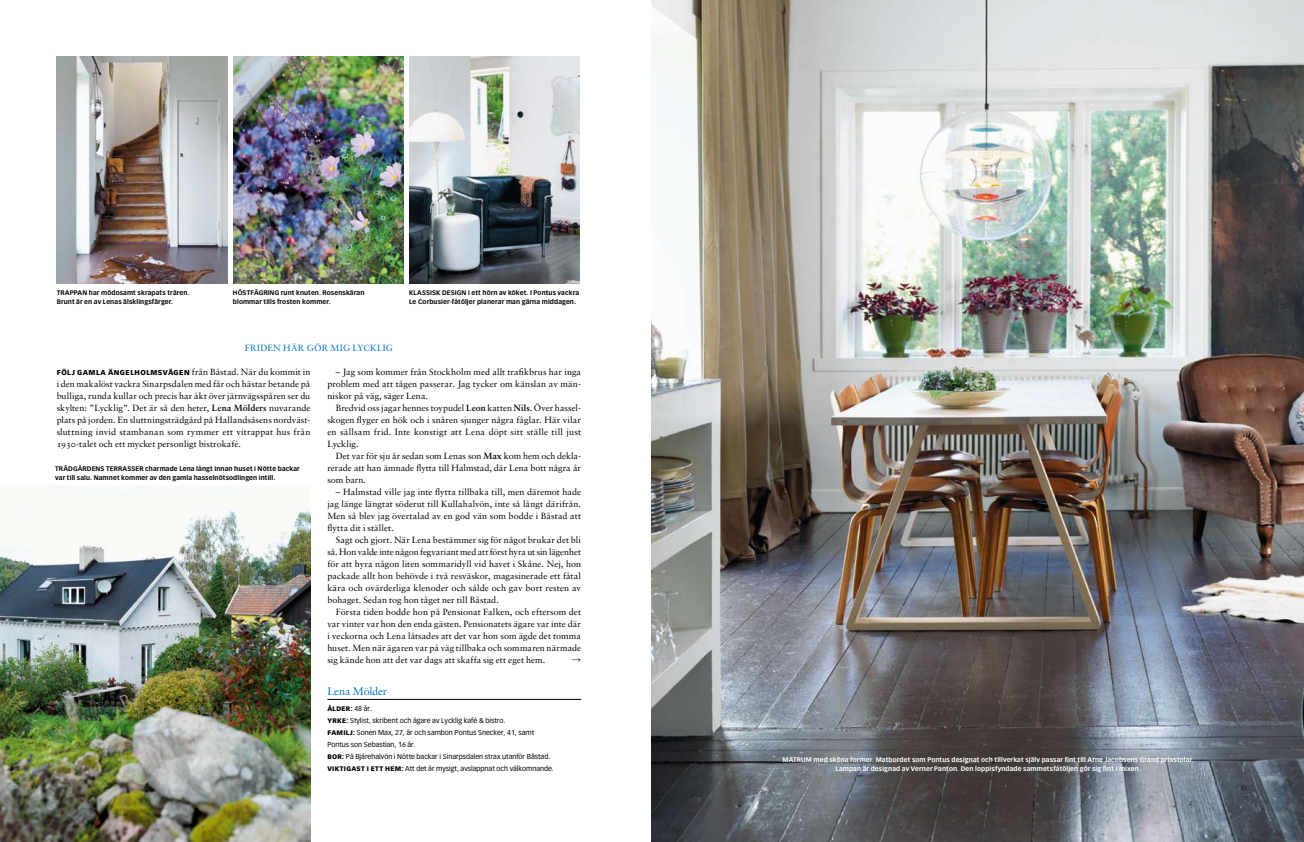
<style>
.page{position:relative;width:1304px;height:842px;background:#fff}
.page>*{position:absolute;margin:0;border:0;box-sizing:border-box;transform-origin:0 0}
.t1{font:11px "Sabon LT Std";color:#0074bc}
.t2{font:9px/12px "Sabon LT Std";letter-spacing:.01em;color:#000;text-align:justify}
.t3{font:9px "Sabon LT Std";letter-spacing:.035em;color:#0074bc}
.t4{font:9px "European Pi Four";color:#000}
.t5{font:7px/12px "Vectora LT Std";letter-spacing:-.005em;color:#000}
.t6{font:900 7px "Vectora LT Std";letter-spacing:.07em;color:#000}
.t7{font:700 6.5px/9px "Vectora LT Std";letter-spacing:.015em;color:#000}
.t8{font:700 6.5px/9px "Vectora LT Std";letter-spacing:.015em;color:#fff;text-align:center}
.t9{font:900 6.5px "Vectora LT Std";letter-spacing:.04em;color:#000}
.t10{font:300 6px "Vectora LT Std";color:#000}
.s1{font-family:"Vectora LT Std";font-weight:900;font-size:7px}
.s2{font-weight:700}
.s3{font-weight:400;font-size:7px}
.s4{font-weight:900;font-size:6.5px}
</style>
<div class="page">
<img style="left:652px;top:0;width:652px;height:842px">
<hr style="left:327px;top:699px;width:254px;height:1px;background:#000">
<img style="left:0;top:485px;width:310px;height:357px">
<img style="left:57px;top:57px;width:170px;height:227px">
<img style="left:233px;top:57px;width:170px;height:227px">
<img style="left:409px;top:57px;width:170px;height:227px">
<p class="t7" style="left:57px;top:288px;width:134px">TRAPPAN har mödosamt skrapats trären.<br>Brunt är en av Lenas älsklingsfärger.</p>
<p class="t7" style="left:233px;top:288px;width:133px">HÖSTFÄGRING runt knuten. Rosenskäran blommar tills frosten kommer.</p>
<p class="t7" style="left:409px;top:288px;width:172px">KLASSISK DESIGN i ett hörn av köket. I Pontus vackra<br>Le Corbusier-fåtöljer planerar man gärna middagen.</p>
<p class="t3" style="left:245px;top:342px;width:150px">friden här gör mig lycklig</p>
<p class="t2" style="left:57px;top:365px;width:255px;text-indent:106px"><span class="s1">VÄGE N</span> från Båstad. När du kommit in i den makalöst vackra Sinarpsdalen med får och hästar betande på bulliga, runda kullar och precis har åkt över järnvägsspåren ser du skylten: ”Lycklig”. Det är så den heter, <span class="s2">Lena Mölders</span> nuvarande plats på jorden. En sluttningsträdgård på Hallandsåsens nordväst&shy;sluttning invid stambanan som rymmer ett vitrappat hus från 1930-talet och ett mycket personligt bistrokafé.</p>
<p class="t2" style="left:327px;top:365px;width:255px;text-indent:9px">– Jag som kommer från Stockholm med allt trafikbrus har inga problem med att tågen passerar. Jag tycker om känslan av män&shy;niskor på väg, säger Lena.</p>
<p class="t6" style="left:57px;top:368px;width:28px">FÖLJ GAMLA</p>
<p class="t6" style="left:108px;top:368px;width:19px">ÄNGELHOLMS</p>
<p class="t2" style="left:327px;top:401px;width:255px;text-indent:9px">Bredvid oss jagar hennes toypudel <span class="s2">Leon</span> katten <span class="s2">Nils</span>. Över hassel&shy;skogen flyger en hök och i snåren sjunger några fåglar. Här vilar en sällsam frid. Inte konstigt att Lena döpt sitt ställe till just Lycklig.</p>
<p class="t2" style="left:327px;top:449px;width:255px;text-indent:9px">Det var för sju år sedan som Lenas son <span class="s2">Max</span> kom hem och dekla&shy;rerade att han ämnade flytta till Halmstad, där Lena bott några år som barn.</p>
<p class="t2" style="left:327px;top:485px;width:255px;text-indent:9px">– Halmstad ville jag inte flytta tillbaka till, men däremot hade jag länge längtat söderut till Kullahalvön, inte så långt därifrån.<br>Men så blev jag övertalad av en god vän som bodde i Båstad att flytta dit i stället.</p>
<p class="t2" style="left:327px;top:533px;width:255px;text-indent:9px">Sagt och gjort. När Lena bestämmer sig för något brukar det bli så. Hon valde inte någon fegvariant med att först hyra ut sin lägenhet för att hyra någon liten sommaridyll vid havet i Skåne. Nej, hon packade allt hon behövde i två resväskor, magasinerade ett fåtal kära och ovärderliga klenoder och sålde och gav bort resten av bohaget. Sedan tog hon tåget ner till Båstad.</p>
<p class="t2" style="left:327px;top:605px;width:255px;text-indent:9px">Första tiden bodde hon på Pensionat Falken, och eftersom det var vinter var hon den enda gästen. Pensionatets ägare var inte där i veckorna och Lena låtsades att det var hon som ägde det tomma huset. Men när ägaren var på väg tillbaka och sommaren närmade sig kände hon att det var dags att skaffa sig ett eget hem.</p>
<p class="t7" style="left:55px;top:464px;width:246px">TRÄDGÅRDENS TERRASSER charmade Lena långt innan huset i Nötte backar var till salu. Namnet kommer av den gamla hasselnötsodlingen intill.</p>
<p class="t4" style="left:572px;top:654px;width:10px">R</p>
<p class="t1" style="left:327px;top:684px;width:61px">Lena Mölder</p>
<p class="t9" style="left:327px;top:704px;width:46px">ÅLDER: <span class="s3">48 år.</span></p>
<p class="t5" style="left:327px;top:714px;width:228px"><span class="s4">YRKE:</span> Stylist, skribent och ägare av Lycklig kafé &amp; bistro.<br><span class="s4">FAMILJ:</span> Sonen Max, 27, år och sambon Pontus Snecker, 41, samt Pontus son Sebastian, 16 år.<br><span class="s4">BOR:</span> På Bjärehalvön i Nötte backar i Sinarpsdalen strax utanför Båstad.<br><span class="s4">VIKTIGAST I ETT HEM:</span> Att det är mysigt, avslappnat och välkomnande.</p>
<p class="t8" style="left:782px;top:755px;width:413px">MATRUM med sköna former. Matbordet som Pontus designat och tillverkat själv passar fint till Arne Jacobsens Grand prixstolar.<br>Lampan är designad av Verner Panton. Den loppisfyndade sammetsfåtöljen gör sig fint i mixen.</p>
<p class="t10" style="left:1241px;top:785px;width:8px">45</p>
</div>
